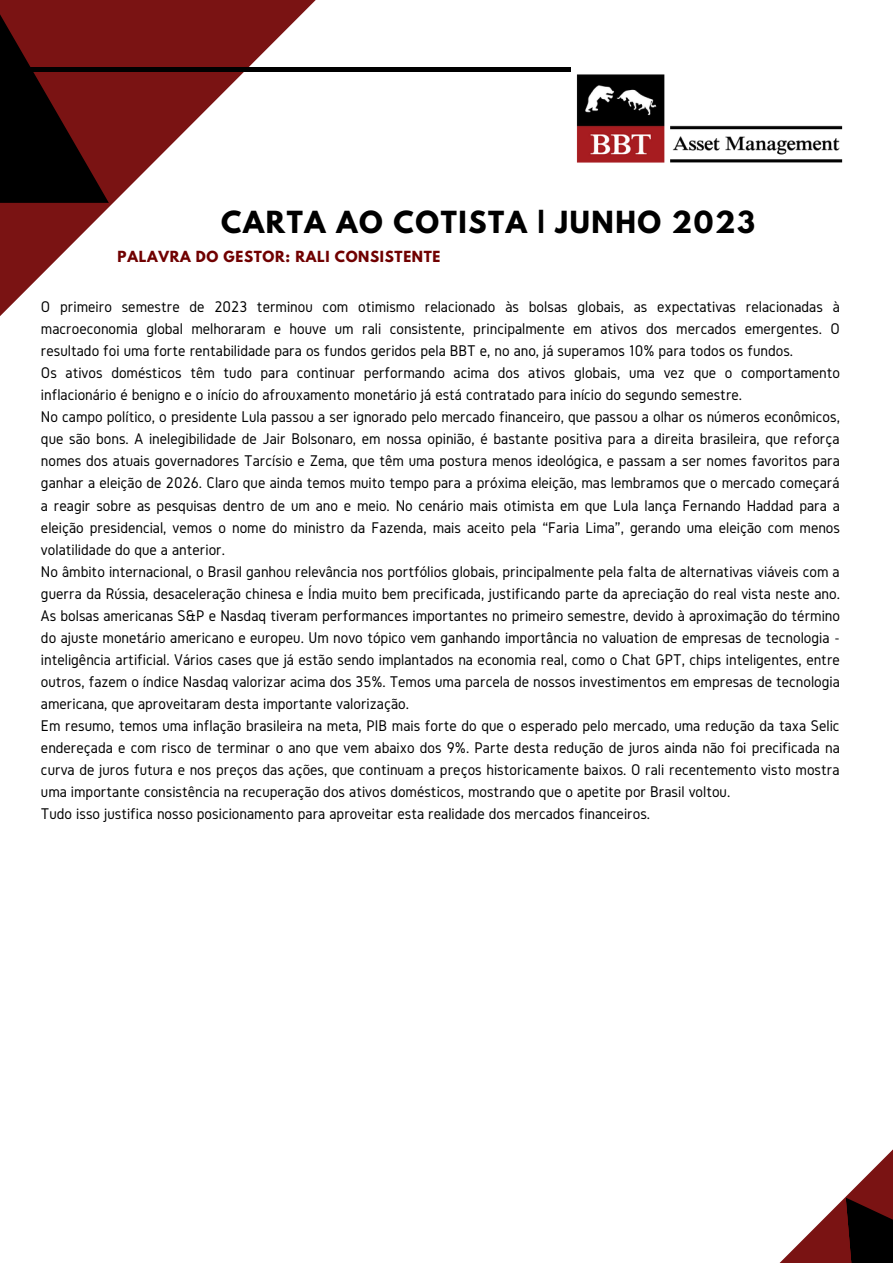
<style>
.page{position:relative;width:893px;height:1264px;background:#fff}
.page>*{position:absolute;margin:0;border:0;box-sizing:border-box;transform-origin:0 0}
.t1{font:700 27px "League Spartan";letter-spacing:.06em;color:#000}
.t2{font:16.05px/22px "Gidole";color:#000;text-align:justify}
.t3{font:700 13.65px "League Spartan";letter-spacing:.05em;color:#700000}
</style>
<div class="page">
<svg style="left:0;top:0;width:316px;height:316px"></svg>
<svg style="left:0;top:0;width:109px;height:203px;fill:#7a1313"></svg>
<div style="left:0;top:67px;width:570px;height:5px;background:#000"></div>
<svg style="left:845px;top:1197px;width:47px;height:65px"></svg>
<img style="left:570px;top:67px;width:273px;height:96px">
<p class="t1" style="left:221px;top:208px;width:535px">CARTA AO COTISTA | JUNHO 2023</p>
<p class="t3" style="left:118px;top:250px;width:324px">PALAVRA DO GESTOR: RALI CONSISTENTE</p>
<p class="t2" style="left:41px;top:295px;width:800px">O primeiro semestre de 2023 terminou com otimismo relacionado às bolsas globais, as expectativas relacionadas à macroeconomia global melhoraram e houve um rali consistente, principalmente em ativos dos mercados emergentes. O resultado foi uma forte rentabilidade para os fundos geridos pela BBT e, no ano, já superamos 10% para todos os fundos.</p>
<p class="t2" style="left:41px;top:362px;width:800px">Os ativos domésticos têm tudo para continuar performando acima dos ativos globais, uma vez que o comportamento inflacionário é benigno e o início do afrouxamento monetário já está contratado para início do segundo semestre.</p>
<p class="t2" style="left:41px;top:406px;width:800px">No campo político, o presidente Lula passou a ser ignorado pelo mercado financeiro, que passou a olhar os números econômicos, que são bons. A inelegibilidade de Jair Bolsonaro, em nossa opinião, é bastante positiva para a direita brasileira, que reforça nomes dos atuais governadores Tarcísio e Zema, que têm uma postura menos ideológica, e passam a ser nomes favoritos para ganhar a eleição de 2026. Claro que ainda temos muito tempo para a próxima eleição, mas lembramos que o mercado começará a reagir sobre as pesquisas dentro de um ano e meio. No cenário mais otimista em que Lula lança Fernando Haddad para a eleição presidencial, vemos o nome do ministro da Fazenda, mais aceito pela “Faria Lima”, gerando uma eleição com menos volatilidade do que a anterior.</p>
<p class="t2" style="left:41px;top:560px;width:800px">No âmbito internacional, o Brasil ganhou relevância nos portfólios globais, principalmente pela falta de alternativas viáveis com a guerra da Rússia, desaceleração chinesa e Índia muito bem precificada, justificando parte da apreciação do real vista neste ano.<br>As bolsas americanas S&amp;P e Nasdaq tiveram performances importantes no primeiro semestre, devido à aproximação do término do ajuste monetário americano e europeu. Um novo tópico vem ganhando importância no valuation de empresas de tecnologia - inteligência artificial. Vários cases que já estão sendo implantados na economia real, como o Chat GPT, chips inteligentes, entre outros, fazem o índice Nasdaq valorizar acima dos 35%. Temos uma parcela de nossos investimentos em empresas de tecnologia americana, que aproveitaram desta importante valorização.</p>
<p class="t2" style="left:41px;top:714px;width:800px">Em resumo, temos uma inflação brasileira na meta, PIB mais forte do que o esperado pelo mercado, uma redução da taxa Selic endereçada e com risco de terminar o ano que vem abaixo dos 9%. Parte desta redução de juros ainda não foi precificada na curva de juros futura e nos preços das ações, que continuam a preços historicamente baixos. O rali recentemento visto mostra uma importante consistência na recuperação dos ativos domésticos, mostrando que o apetite por Brasil voltou.</p>
<p class="t2" style="left:41px;top:802px;width:610px">Tudo isso justifica nosso posicionamento para aproveitar esta realidade dos mercados financeiros.</p>
</div>
